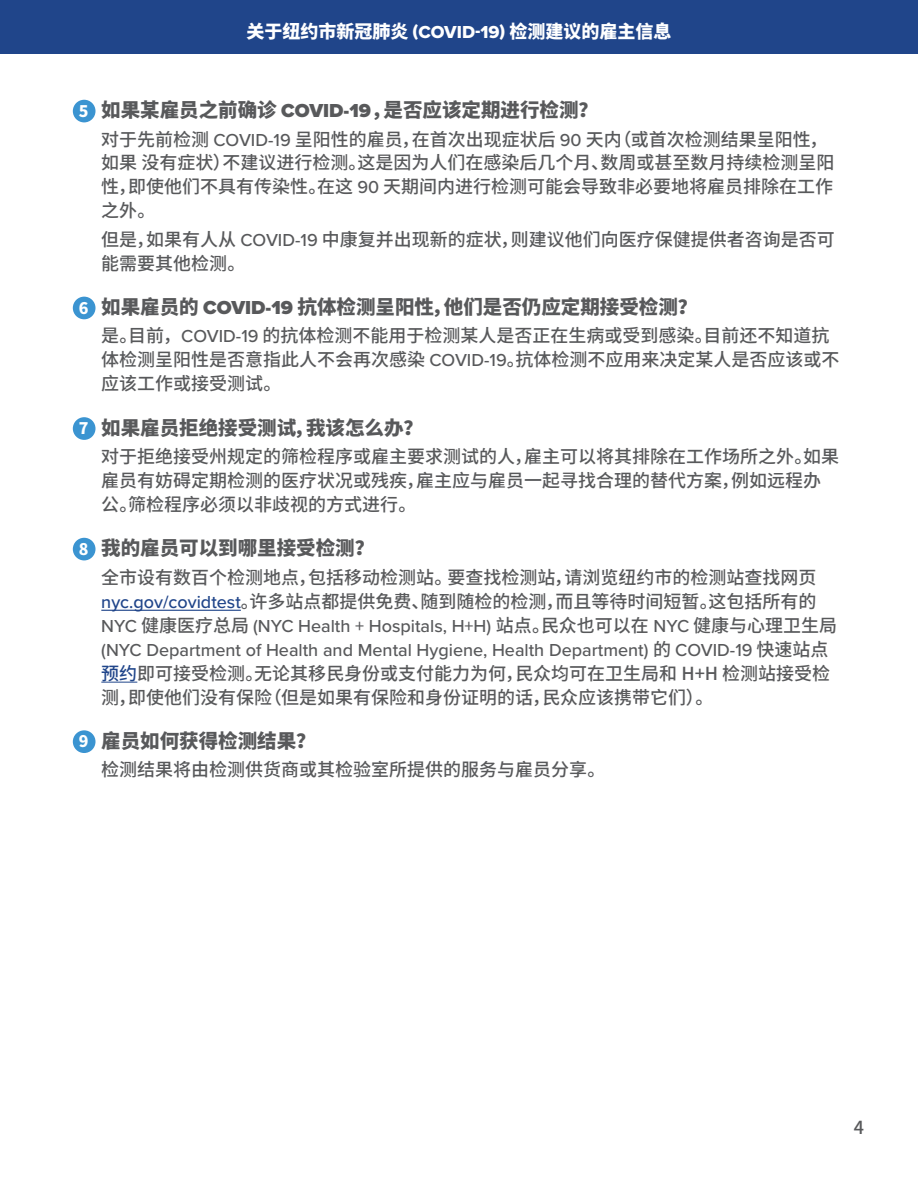
<style>
.page{position:relative;width:918px;height:1188px;background:#fff}
.page>*{position:absolute;margin:0;border:0;box-sizing:border-box;transform-origin:0 0}
.t1{font:900 19.5px "Noto Sans SC";color:#58595b}
.t2{font:500 18px/24px "Noto Sans SC";color:#58595b}
.t3{font:500 18px/24px "Proxima Nova";color:#58595b}
.t4{font:900 18px "Noto Sans SC";color:#fff}
.s1{font-family:"Proxima Nova Extrabld";font-weight:400}
.s2{font-size:15.9px;color:#fff}
.s3{font-family:"Proxima Nova"}
.s4{font-family:"Proxima Nova";color:#20458a}
.s5{font-family:"Noto Sans SC"}
.s6{color:#20458a}
</style>
<div class="page">
<div style="left:0;top:0;width:918px;height:53px;background:#20458a"></div>
<hr style="left:101px;top:610px;width:140px;height:1px;background:#20458a">
<hr style="left:101px;top:682px;width:36px;height:1px;background:#20458a">
<div style="left:73px;top:100px;width:23px;height:22px;background:#3b94d1;border-radius:50%"></div>
<div style="left:73px;top:297px;width:23px;height:22px;background:#3b94d1;border-radius:50%"></div>
<div style="left:73px;top:417px;width:23px;height:23px;background:#3b94d1;border-radius:50%"></div>
<div style="left:73px;top:538px;width:23px;height:22px;background:#3b94d1;border-radius:50%"></div>
<div style="left:73px;top:730px;width:23px;height:23px;background:#3b94d1;border-radius:50%"></div>
<p class="t4" style="left:246px;top:21px;width:427px">关于纽约市新冠肺炎 <span class="s1">(COVID-19)</span> 检测建议的雇主信息</p>
<p class="t1" style="left:79px;top:99px;width:521px"><span class="s2">5</span> 如果某雇员之前确诊 <span class="s3">COVID-19</span>，是否应该定期进行检测？</p>
<p class="t2" style="left:101px;top:127px;width:735px">对于先前检测 <span class="s3">COVID-19</span> 呈阳性的雇员，在首次出现症状后 <span class="s3">90</span> 天内（或首次检测结果呈阳性，如果 没有症状）不建议进行检测。这是因为人们在感染后几个月、数周或甚至数月持续检测呈阳性，即使他们不具有传染性。在这 <span class="s3">90</span> 天期间内进行检测可能会导致非必要地将雇员排除在工作之外。</p>
<p class="t2" style="left:101px;top:228px;width:735px">但是，如果有人从 <span class="s3">COVID-19</span> 中康复并出现新的症状，则建议他们向医疗保健提供者咨询是否可能需要其他检测。</p>
<p class="t1" style="left:79px;top:296px;width:620px"><span class="s2">6</span> 如果雇员的 <span class="s3">COVID-19</span> 抗体检测呈阳性，他们是否仍应定期接受检测？</p>
<p class="t2" style="left:101px;top:324px;width:740px">是。目前，<span class="s3">COVID-19</span> 的抗体检测不能用于检测某人是否正在生病或受到感染。目前还不知道抗体检测呈阳性是否意指此人不会再次感染 <span class="s3">COVID-19</span>。抗体检测不应用来决定某人是否应该或不应该工作或接受测试。</p>
<p class="t1" style="left:79px;top:417px;width:346px"><span class="s2">7</span> 如果雇员拒绝接受测试，我该怎么办？</p>
<p class="t2" style="left:101px;top:445px;width:739px">对于拒绝接受州规定的筛检程序或雇主要求测试的人，雇主可以将其排除在工作场所之外。如果雇员有妨碍定期检测的医疗状况或残疾，雇主应与雇员一起寻找合理的替代方案，例如远程办公。筛检程序必须以非歧视的方式进行。</p>
<p class="t1" style="left:79px;top:537px;width:297px"><span class="s2">8</span> 我的雇员可以到哪里接受检测？</p>
<p class="t2" style="left:101px;top:565px;width:717px">全市设有数百个检测地点，包括移动检测站。要查找检测站，请浏览纽约市的检测站查找网页<span class="s4">nyc.gov/covidtest</span>。许多站点都提供免费、随到随检的检测，而且等待时间短暂。这包括所有的</p>
<p class="t3" style="left:101px;top:613px;width:737px">NYC <span class="s5">健康医疗总局</span> (NYC Health + Hospitals, H+H) <span class="s5">站点。民众也可以在</span> NYC <span class="s5">健康与心理卫生局</span>(NYC Department of Health and Mental Hygiene, Health Department) <span class="s5">的</span> COVID-19 <span class="s5">快速站点</span></p>
<p class="t2" style="left:101px;top:661px;width:730px"><span class="s6">预约</span>即可接受检测。无论其移民身份或支付能力为何，民众均可在卫生局和 H+H 检测站接受检测，即使他们没有保险（但是如果有保险和身份证明的话，民众应该携带它们）。</p>
<p class="t1" style="left:79px;top:730px;width:238px"><span class="s2">9</span> 雇员如何获得检测结果？</p>
<p class="t2" style="left:101px;top:758px;width:506px">检测结果将由检测供货商或其检验室所提供的服务与雇员分享。</p>
<p class="t2" style="left:854px;top:1116px;width:12px">4</p>
</div>
